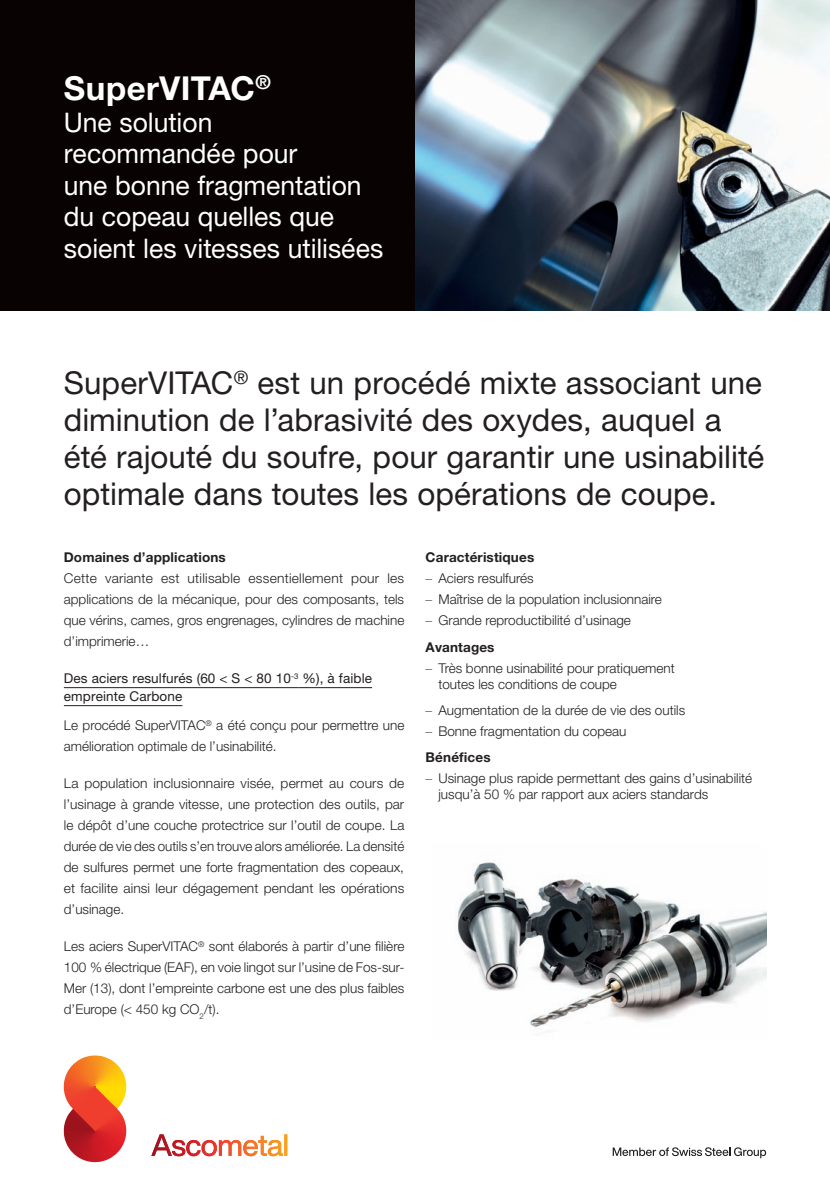
<style>
.page{position:relative;width:830px;height:1191px;background:#fff}
.page>*{position:absolute;margin:0;border:0;box-sizing:border-box;transform-origin:0 0}
.t1{font:700 33px "Helvetica Neue LT Pro";letter-spacing:.015em;color:#fff}
.t2{font:31.5px/36.8px "Helvetica Neue LT Pro";letter-spacing:.005em;color:#231f20}
.t3{font:27px/31.5px "Helvetica Neue LT Pro";color:#fff}
.t4{font:300 13.5px/21px "Helvetica Neue LT Pro";color:#231f20}
.t5{font:13.5px/18px "Helvetica Neue LT Pro";letter-spacing:.01em;color:#231f20}
.t6{font:700 13.5px "Helvetica Neue LT Pro";letter-spacing:.01em;color:#231f20}
.s1{font-weight:100}
.s2{font-weight:700}
</style>
<div class="page">
<img style="left:415px;top:0;width:414px;height:311px">
<hr style="left:64px;top:687px;width:227px;height:1px;background:#231f20">
<hr style="left:298px;top:687px;width:74px;height:1px;background:#231f20">
<hr style="left:64px;top:705px;width:118px;height:1px;background:#231f20">
<svg style="left:151px;top:1134px;width:136px;height:22px"></svg>
<svg style="left:64px;top:1055px;width:62px;height:107px;background:#e56e45"></svg>
<svg style="left:612px;top:1147px;width:153px;height:11px"></svg>
<div style="left:0;top:0;width:415px;height:311px;background:#080302"></div>
<img style="left:457px;top:862px;width:308px;height:166px">
<h1 class="t1" style="left:64px;top:68px;width:208px">SuperVITAC<sup>®</sup></h1>
<h3 class="t3" style="left:64px;top:106px;width:321px">Une solution recommandée pour<br>une bonne fragmentation du copeau quelles que soient les vitesses utilisées</h3>
<h2 class="t2" style="left:64px;top:364px;width:701px">SuperVITAC<sup>®</sup> est un procédé mixte associant une diminution de l’abrasivité des oxydes, auquel a été rajouté du soufre, pour garantir une usinabilité optimale dans toutes les opérations de coupe.</h2>
<p class="t6" style="left:64px;top:549px;width:163px">Domaines d’applications</p>
<p class="t4" style="left:64px;top:568px;width:342px;text-align:justify">Cette variante est utilisable essentiellement pour les applications de la mécanique, pour des composants, tels que vérins, cames, gros engrenages, cylindres de machine d’imprimerie…</p>
<p class="t5" style="left:64px;top:669px;width:309px">Des aciers resulfurés (60 &lt; S &lt; 80 10<sup>-3</sup> %), à faible empreinte Carbone</p>
<p class="t4" style="left:64px;top:715px;width:342px">Le procédé SuperVITAC<sup>®</sup> a été conçu pour permettre une amélioration optimale de l’usinabilité.</p>
<p class="t4" style="left:64px;top:772px;width:342px;text-align:justify">La population inclusionnaire visée, permet au cours de l’usinage à grande vitesse, une protection des outils, par le dépôt d’une couche protectrice sur l’outil de coupe. La durée de vie des outils s’en trouve alors améliorée. La densité de sulfures permet une forte fragmentation des copeaux, et facilite ainsi leur dégagement pendant les opérations d’usinage.</p>
<p class="t4" style="left:64px;top:935px;width:342px;text-align:justify">Les aciers SuperVITAC<sup>®</sup> sont élaborés à partir d’une filière 100 % électrique (EAF), en voie lingot sur l’usine de Fos-sur-Mer (13), dont l’empreinte carbone est une des plus faibles d’Europe (&lt; 450 kg CO<sub>2</sub>/t).</p>
<p class="t6" style="left:425px;top:549px;width:110px">Caractéristiques</p>
<p class="t4" style="left:425px;top:568px;width:109px"><span class="s1">–</span> Aciers resulfurés</p>
<p class="t4" style="left:425px;top:589px;width:238px"><span class="s1">–</span> Maîtrise de la population inclusionnaire</p>
<p class="t4" style="left:425px;top:607px;width:207px;line-height:26.2px"><span class="s1">–</span> Grande reproductibilité d’usinage<br><span class="s2">Avantages</span></p>
<p class="t4" style="left:438px;top:659px;width:238px;line-height:16.5px;text-indent:-13px"><span class="s1">–</span> Très bonne usinabilité pour pratiquement toutes les conditions de coupe</p>
<p class="t4" style="left:425px;top:699px;width:261px"><span class="s1">–</span> Augmentation de la durée de vie des outils</p>
<p class="t4" style="left:425px;top:717px;width:202px;line-height:26.2px"><span class="s1">–</span> Bonne fragmentation du copeau<br><span class="s2">Bénéfices</span></p>
<p class="t4" style="left:438px;top:769px;width:315px;line-height:16.5px;text-indent:-13px"><span class="s1">–</span> Usinage plus rapide permettant des gains d’usinabilité jusqu’à 50 % par rapport aux aciers standards</p>
</div>
